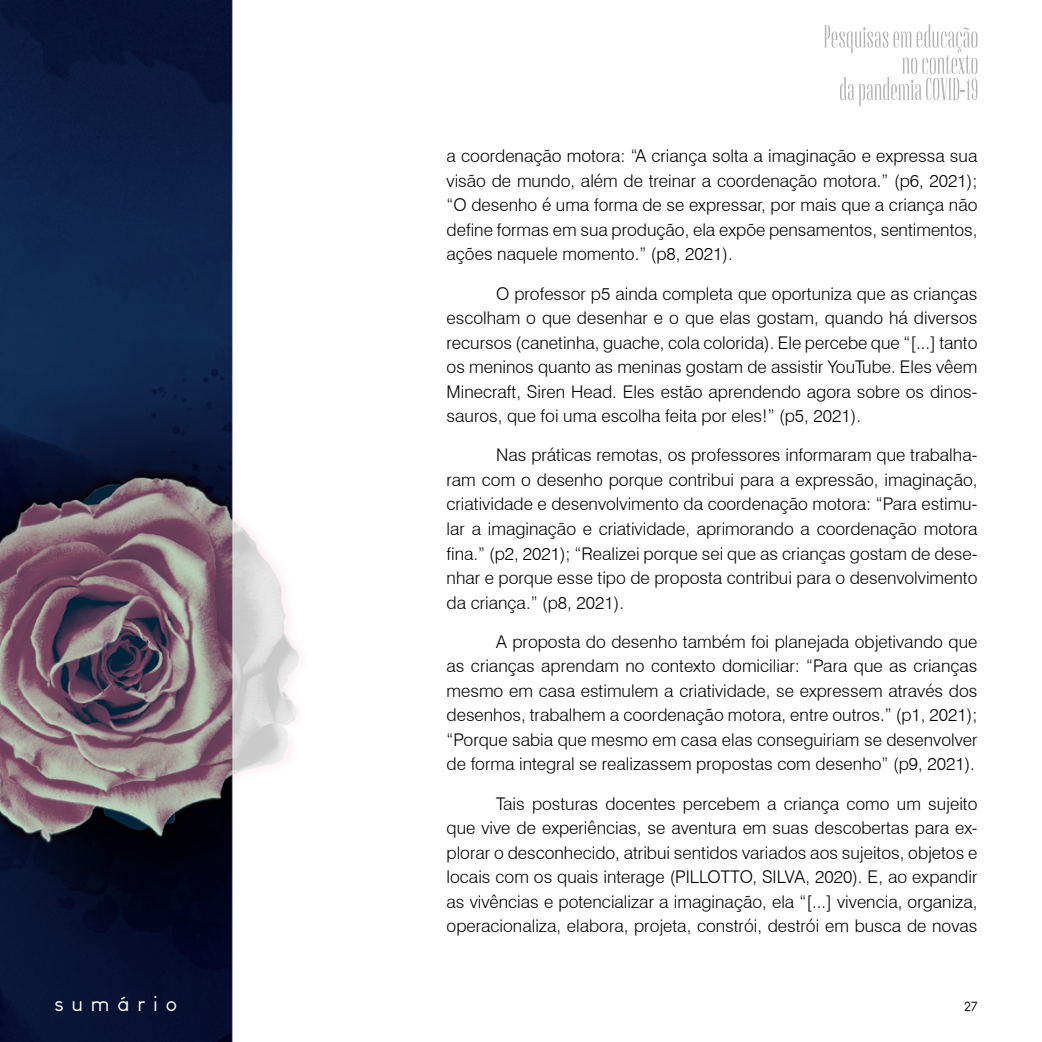
<style>
.page{position:relative;width:1042px;height:1042px;background:#fff}
.page>*{position:absolute;margin:0;border:0;box-sizing:border-box;transform-origin:0 0}
.t1{font:21px "Louis George Cafe";letter-spacing:.375em;color:#fff}
.t2{font:300 17.5px/24.5px "Swiss 721 BT";color:#000;text-align:justify}
.t3{font:14px "Louis George Cafe";color:#000}
</style>
<div class="page">
<img style="left:0;top:0;width:301px;height:1042px">
<svg style="left:824px;top:25px;width:153px;height:81px"></svg>
<p class="t2" style="left:446px;top:144px;width:532px">a coordenação motora: “A criança solta a imaginação e expressa sua visão de mundo, além de treinar a coordenação motora.” (p6, 2021); “O desenho é uma forma de se expressar, por mais que a criança não define formas em sua produção, ela expõe pensamentos, sentimentos, ações naquele momento.” (p8, 2021).</p>
<p class="t2" style="left:446px;top:281px;width:532px;text-indent:50px">O professor p5 ainda completa que oportuniza que as crianças escolham o que desenhar e o que elas gostam, quando há diversos recursos (canetinha, guache, cola colorida). Ele percebe que “[...] tanto os meninos quanto as meninas gostam de assistir YouTube. Eles vêem Minecraft, Siren Head. Eles estão aprendendo agora sobre os dinos&shy;sauros, que foi uma escolha feita por eles!” (p5, 2021).</p>
<p class="t2" style="left:446px;top:443px;width:532px;text-indent:50px">Nas práticas remotas, os professores informaram que trabalha&shy;ram com o desenho porque contribui para a expressão, imaginação, criatividade e desenvolvimento da coordenação motora: “Para estimu&shy;lar a imaginação e criatividade, aprimorando a coordenação motora fina.” (p2, 2021); “Realizei porque sei que as crianças gostam de dese&shy;nhar e porque esse tipo de proposta contribui para o desenvolvimento da criança.” (p8, 2021).</p>
<p class="t2" style="left:446px;top:629px;width:532px;text-indent:50px">A proposta do desenho também foi planejada objetivando que as crianças aprendam no contexto domiciliar: “Para que as crianças mesmo em casa estimulem a criatividade, se expressem através dos desenhos, trabalhem a coordenação motora, entre outros.” (p1, 2021); “Porque sabia que mesmo em casa elas conseguiriam se desenvolver de forma integral se realizassem propostas com desenho” (p9, 2021).</p>
<p class="t2" style="left:446px;top:791px;width:532px;text-indent:50px">Tais posturas docentes percebem a criança como um sujeito que vive de experiências, se aventura em suas descobertas para ex&shy;plorar o desconhecido, atribui sentidos variados aos sujeitos, objetos e locais com os quais interage (PILLOTTO, SILVA, 2020). E, ao expandir as vivências e potencializar a imaginação, ela “[...] vivencia, organiza, operacionaliza, elabora, projeta, constrói, destrói em busca de novas</p>
<p class="t1" style="left:54px;top:991px;width:124px">sumário</p>
<p class="t3" style="left:964px;top:997px;width:15px">27</p>
</div>
